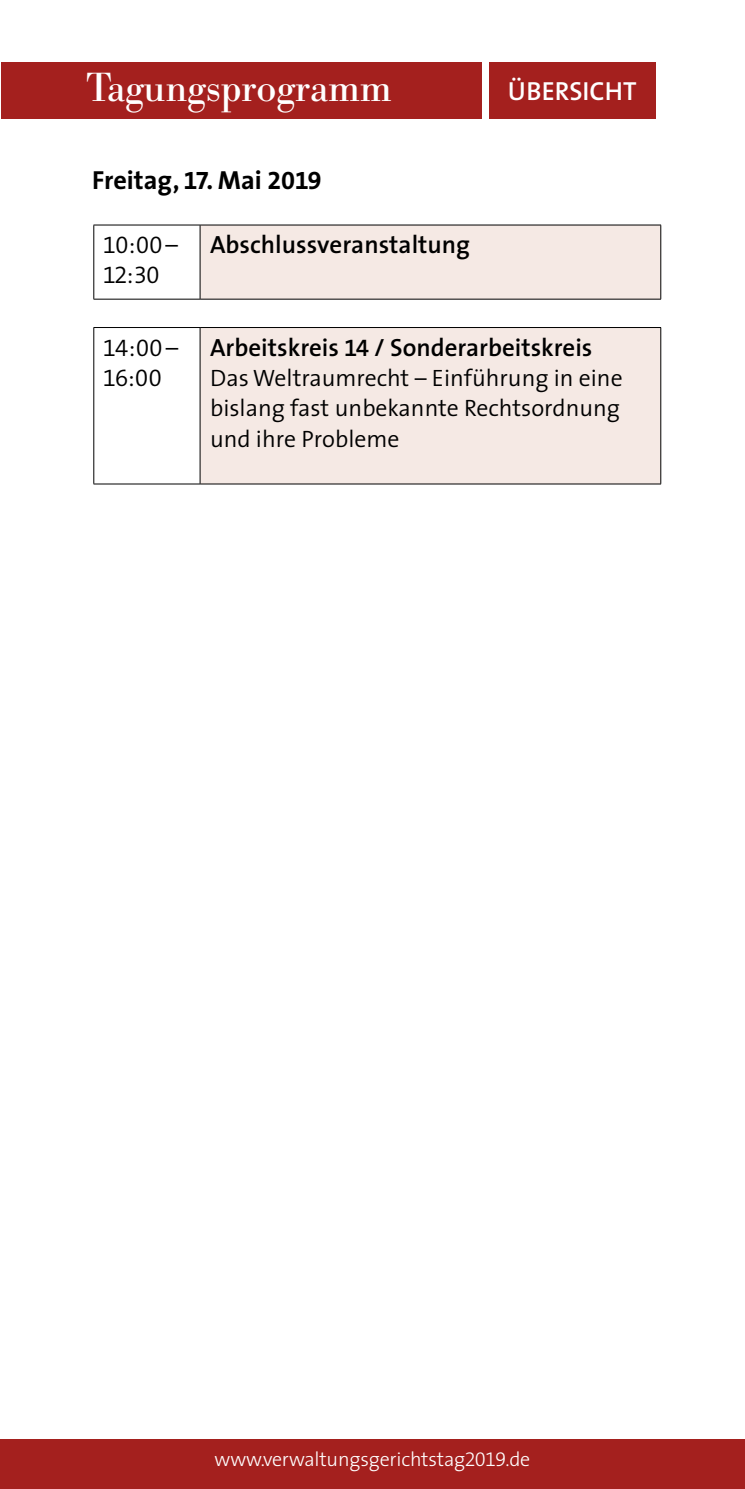
<style>
.page{position:relative;width:745px;height:1489px;background:#fff}
.page>*{position:absolute;margin:0;border:0;box-sizing:border-box;transform-origin:0 0}
.t1{font:40px "Bodoni BE";color:#fff}
.t2{font:700 26.25px "Geo Sans";color:#000}
.t3{font:600 26.25px "Geo Sans";color:#fff}
.t4{font:600 25px "Geo Sans";color:#000}
.t5{font:300 25px/30px "Geo Sans";letter-spacing:-.005em;color:#000}
.t6{font:300 23.75px/30.2px "Geo Sans";color:#000;text-align:justify}
.t7{font:300 20px "Geo Sans";letter-spacing:-.01em;color:#fff}
</style>
<div class="page">
<div style="left:0;top:1438px;width:744px;height:50px;background:#a4201e"></div>
<svg style="left:200px;top:225px;width:460px;height:258px;background:#f4eae5"></svg>
<hr style="left:93px;top:224px;width:107px;height:1px;background:#000">
<hr style="left:93px;top:225px;width:1px;height:74px;background:#000">
<hr style="left:200px;top:224px;width:460px;height:1px;background:#000">
<hr style="left:199px;top:225px;width:1px;height:74px;background:#000">
<hr style="left:660px;top:225px;width:1px;height:74px;background:#000">
<hr style="left:93px;top:299px;width:107px;height:1px;background:#000">
<hr style="left:200px;top:299px;width:460px;height:1px;background:#000">
<hr style="left:93px;top:327px;width:107px;height:1px;background:#000">
<hr style="left:93px;top:328px;width:1px;height:155px;background:#000">
<hr style="left:200px;top:327px;width:460px;height:1px;background:#000">
<hr style="left:199px;top:328px;width:1px;height:155px;background:#000">
<hr style="left:660px;top:328px;width:1px;height:155px;background:#000">
<hr style="left:93px;top:483px;width:107px;height:1px;background:#000">
<hr style="left:200px;top:483px;width:460px;height:1px;background:#000">
<div style="left:1px;top:62px;width:480px;height:57px;background:#a4201e"></div>
<div style="left:489px;top:62px;width:165px;height:57px;background:#a4201e"></div>
<h1 class="t1" style="left:86px;top:65px;width:307px">Tagungsprogramm</h1>
<p class="t3" style="left:507px;top:69px;width:130px">ÜBERSICHT</p>
<p class="t2" style="left:92px;top:158px;width:230px">Freitag, 17. Mai 2019</p>
<p class="t5" style="left:104px;top:229px;width:76px">10:00 –<br>12:30</p>
<p class="t4" style="left:210px;top:224px;width:261px">Abschlussveranstaltung</p>
<p class="t5" style="left:104px;top:331px;width:76px">14:00 –<br>16:00</p>
<p class="t4" style="left:210px;top:326px;width:383px">Arbeitskreis 14 / Sonderarbeitskreis</p>
<p class="t6" style="left:210px;top:362px;width:414px">Das Weltraumrecht – Einführung in eine bislang fast unbekannte Rechtsordnung und ihre Probleme</p>
<p class="t7" style="left:214px;top:1442px;width:317px">www.verwaltungsgerichtstag2019.de</p>
</div>
